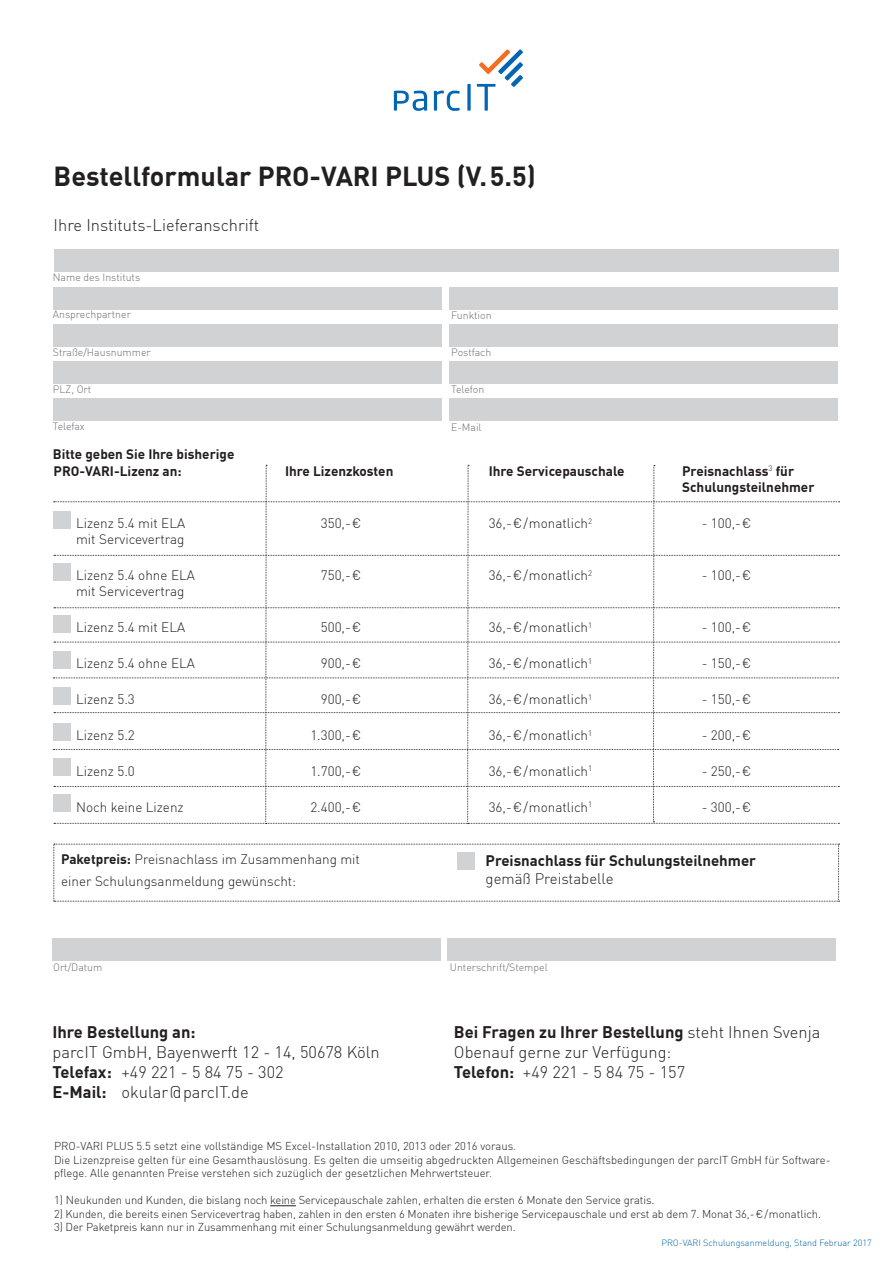
<style>
.page{position:relative;width:893px;height:1263px;background:#fff}
.page>*{position:absolute;margin:0;border:0;box-sizing:border-box;transform-origin:0 0}
.t1{font:700 27px "DIN Offc Pro";color:#231f20}
.t2{font:300 16.5px/19.8px "DIN Offc Pro";color:#231f20}
.t3{font:700 16.5px "DIN Offc Pro";color:#231f20}
.t4{font:700 15px "DIN Offc Pro";color:#231f20}
.t5{font:300 15px "DIN Offc Pro";color:#231f20}
.t6{font:300 13.5px/22.5px "DIN Offc Pro";color:#231f20}
.t7{font:700 13.5px/16.2px "DIN Offc Pro";color:#231f20}
.t8{font:300 11.25px "DIN Offc Pro";letter-spacing:-.01em;color:#231f20}
.t9{font:300 11.25px/13.5px "DIN Offc";color:#231f20}
.t10{font:300 10.5px "DIN Offc Pro";color:#6c6d70}
.t11{font:300 9px "DIN Offc";color:#0166a5}
.s1{font-weight:700}
.s2{font-family:"DIN Offc"}
</style>
<div class="page">
<svg style="left:270px;top:1205px;width:26px;height:1px"></svg>
<svg style="left:53px;top:844px;width:787px;height:58px"></svg>
<svg style="left:53px;top:465px;width:787px;height:359px"></svg>
<div style="left:54px;top:250px;width:785px;height:22px;background:#d1d2d4"></div>
<div style="left:54px;top:287px;width:388px;height:22px;background:#d1d2d4"></div>
<div style="left:449px;top:287px;width:388px;height:22px;background:#d1d2d4"></div>
<div style="left:54px;top:324px;width:388px;height:23px;background:#d1d2d4"></div>
<div style="left:449px;top:324px;width:388px;height:23px;background:#d1d2d4"></div>
<div style="left:54px;top:361px;width:388px;height:23px;background:#d1d2d4"></div>
<div style="left:449px;top:361px;width:388px;height:23px;background:#d1d2d4"></div>
<div style="left:54px;top:399px;width:388px;height:22px;background:#d1d2d4"></div>
<div style="left:449px;top:399px;width:388px;height:22px;background:#d1d2d4"></div>
<div style="left:52px;top:939px;width:388px;height:22px;background:#d1d2d4"></div>
<div style="left:448px;top:939px;width:388px;height:22px;background:#d1d2d4"></div>
<svg style="left:394px;top:91px;width:33px;height:20px"></svg>
<svg style="left:434px;top:91px;width:26px;height:20px"></svg>
<svg style="left:467px;top:84px;width:4px;height:27px"></svg>
<svg style="left:477px;top:49px;width:46px;height:62px"></svg>
<div style="left:457px;top:853px;width:17px;height:17px;background:#d1d2d4"></div>
<h1 class="t1" style="left:54px;top:154px;width:484px">Bestellformular PRO-VARI PLUS (V.5.5)</h1>
<p class="t2" style="left:54px;top:213px;width:207px">Ihre Instituts-Lieferanschrift</p>
<p class="t10" style="left:53px;top:269px;width:89px">Name des Instituts</p>
<p class="t10" style="left:53px;top:307px;width:80px">Ansprechpartner</p>
<p class="t10" style="left:53px;top:344px;width:99px">Straße/Hausnummer</p>
<p class="t10" style="left:53px;top:381px;width:40px">PLZ, Ort</p>
<p class="t10" style="left:53px;top:418px;width:33px">Telefax</p>
<p class="t7" style="left:53px;top:444px;width:183px">Bitte geben Sie Ihre bisherige</p>
<p class="t10" style="left:451px;top:307px;width:42px">Funktion</p>
<p class="t10" style="left:451px;top:344px;width:42px">Postfach</p>
<p class="t10" style="left:451px;top:381px;width:35px">Telefon</p>
<p class="t10" style="left:451px;top:419px;width:32px">E-Mail</p>
<p class="t7" style="left:54px;top:461px;width:129px">PRO-VARI-Lizenz an:</p>
<p class="t7" style="left:285px;top:461px;width:110px">Ihre Lizenzkosten</p>
<p class="t7" style="left:489px;top:461px;width:138px">Ihre Servicepauschale</p>
<p class="t7" style="left:682px;top:461px;width:134px">Preisnachlass<sup>3</sup> für<br>Schulungsteilnehmer</p>
<p class="t6" style="left:76px;top:511px;width:111px">Lizenz 5.4 mit ELA</p>
<p class="t6" style="left:321px;top:511px;width:42px">350,-€</p>
<p class="t6" style="left:489px;top:511px;width:105px">36,-€/monatlich<sup>2</sup></p>
<p class="t6" style="left:702px;top:511px;width:51px">- 100,-€</p>
<p class="t6" style="left:76px;top:527px;width:110px">mit Servicevertrag</p>
<p class="t6" style="left:76px;top:563px;width:120px">Lizenz 5.4 ohne ELA</p>
<p class="t6" style="left:321px;top:563px;width:42px">750,-€</p>
<p class="t6" style="left:489px;top:563px;width:105px">36,-€/monatlich<sup>2</sup></p>
<p class="t6" style="left:702px;top:563px;width:51px">- 100,-€</p>
<p class="t6" style="left:76px;top:579px;width:110px">mit Servicevertrag</p>
<p class="t6" style="left:76px;top:615px;width:111px">Lizenz 5.4 mit ELA</p>
<p class="t6" style="left:321px;top:615px;width:42px">500,-€</p>
<p class="t6" style="left:489px;top:615px;width:105px">36,-€/monatlich<sup>1</sup></p>
<p class="t6" style="left:702px;top:615px;width:51px">- 100,-€</p>
<p class="t6" style="left:76px;top:651px;width:120px">Lizenz 5.4 ohne ELA</p>
<p class="t6" style="left:321px;top:651px;width:42px">900,-€</p>
<p class="t6" style="left:489px;top:651px;width:105px">36,-€/monatlich<sup>1</sup></p>
<p class="t6" style="left:702px;top:651px;width:51px">- 150,-€</p>
<p class="t6" style="left:76px;top:687px;width:60px">Lizenz 5.3</p>
<p class="t6" style="left:321px;top:687px;width:42px">900,-€</p>
<p class="t6" style="left:489px;top:687px;width:105px">36,-€/monatlich<sup>1</sup></p>
<p class="t6" style="left:702px;top:687px;width:51px">- 150,-€</p>
<p class="t6" style="left:76px;top:723px;width:60px">Lizenz 5.2</p>
<p class="t6" style="left:310px;top:723px;width:52px">1.300,-€</p>
<p class="t6" style="left:489px;top:723px;width:105px">36,-€/monatlich<sup>1</sup></p>
<p class="t6" style="left:702px;top:723px;width:51px">- 200,-€</p>
<p class="t6" style="left:76px;top:759px;width:60px">Lizenz 5.0</p>
<p class="t6" style="left:310px;top:759px;width:52px">1.700,-€</p>
<p class="t6" style="left:489px;top:759px;width:105px">36,-€/monatlich<sup>1</sup></p>
<p class="t6" style="left:702px;top:759px;width:51px">- 250,-€</p>
<p class="t6" style="left:76px;top:794px;width:109px">Noch keine Lizenz</p>
<p class="t6" style="left:310px;top:794px;width:52px">2.400,-€</p>
<p class="t6" style="left:489px;top:794px;width:105px">36,-€/monatlich<sup>1</sup></p>
<p class="t6" style="left:702px;top:794px;width:51px">- 300,-€</p>
<p class="t6" style="left:61px;top:846px;width:300px"><span class="s1">Paketpreis:</span> Preisnachlass im Zusammenhang mit einer Schulungsanmeldung gewünscht:</p>
<p class="t4" style="left:486px;top:848px;width:272px">Preisnachlass für Schulungsteilnehmer</p>
<p class="t5" style="left:486px;top:867px;width:129px">gemäß Preistabelle</p>
<p class="t10" style="left:53px;top:959px;width:51px">Ort/Datum</p>
<p class="t10" style="left:450px;top:959px;width:99px">Unterschrift/Stempel</p>
<p class="t3" style="left:52px;top:1018px;width:145px">Ihre Bestellung an:</p>
<p class="t2" style="left:52px;top:1041px;width:329px">parcIT GmbH, Bayenwerft 12 - 14, 50678 Köln<br><span class="s1">Telefax:</span> +49 221 - 5 84 75 - 302<br><span class="s1">E-Mail:</span> okular@parcIT.de</p>
<p class="t2" style="left:454px;top:1021px;width:368px"><span class="s1">Bei Fragen zu Ihrer Bestellung</span> steht Ihnen Svenja<br>Obenauf gerne zur Verfügung:<br><span class="s1">Telefon:</span> +49 221 - 5 84 75 - 157</p>
<p class="t9" style="left:54px;top:1140px;width:778px">PRO-VARI PLUS 5.5 setzt eine vollständige MS Excel-Installation 2010, 2013 oder 2016 voraus.<br>Die Lizenzpreise gelten für eine Gesamthauslösung. Es gelten die umseitig abgedruckten Allgemeinen Geschäftsbedingungen der parcIT GmbH für Software&shy;pflege. Alle genannten Preise verstehen sich zuzüglich der gesetzlichen Mehrwertsteuer.</p>
<p class="t8" style="left:54px;top:1192px;width:602px"><span class="s2">1)</span> Neukunden und Kunden, die bislang noch keine Servicepauschale zahlen, erhalten die ersten 6 Monate den Service gratis.</p>
<p class="t8" style="left:54px;top:1205px;width:769px">2) Kunden, die bereits einen Servicevertrag haben, zahlen in den ersten 6 Monaten ihre bisherige Servicepauschale und erst ab dem 7. Monat 36,-€/monatlich.</p>
<p class="t8" style="left:54px;top:1219px;width:463px">3) Der Paketpreis kann nur in Zusammenhang mit einer Schulungsanmeldung gewährt werden.</p>
<p class="t11" style="left:661px;top:1237px;width:212px">PRO-VARI Schulungsanmeldung, Stand Februar 2017</p>
</div>
